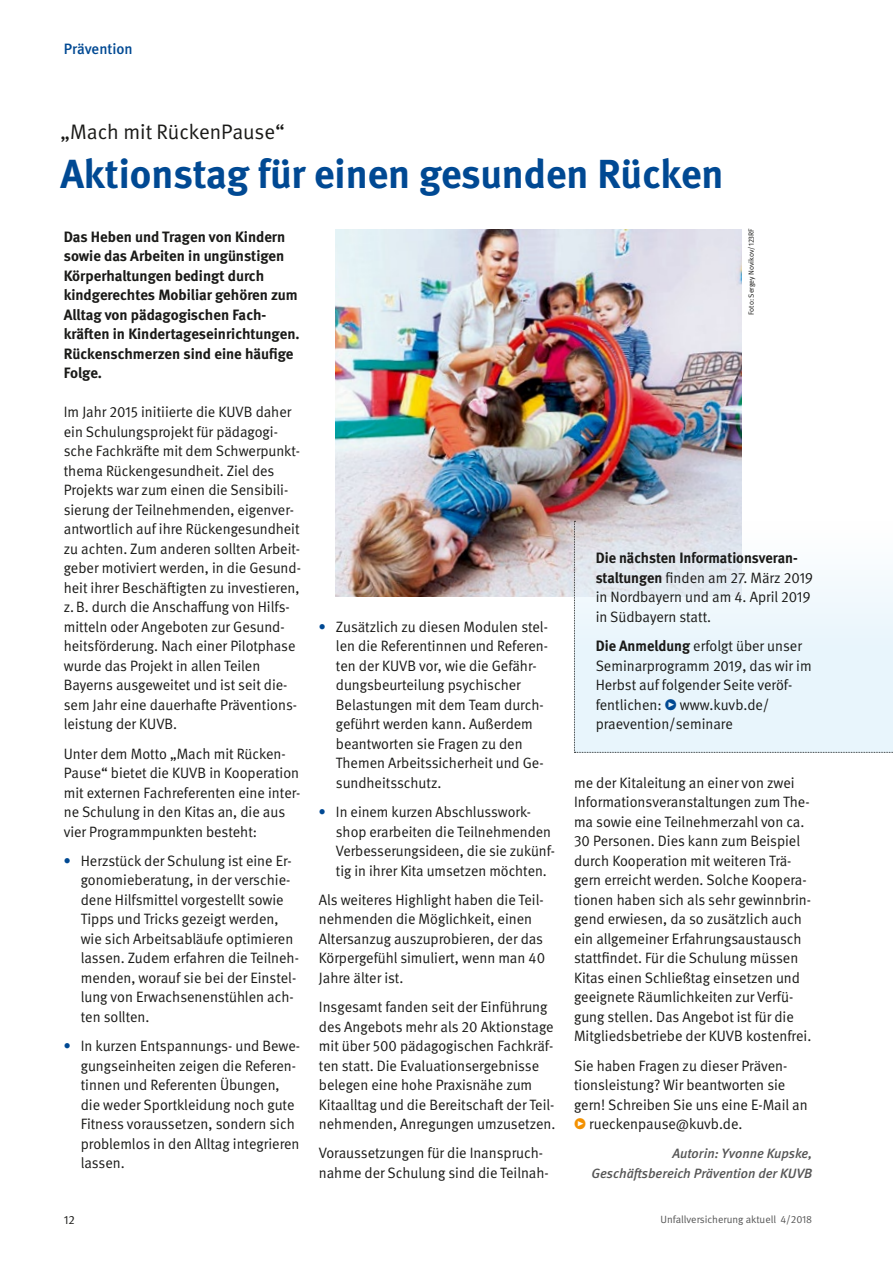
<style>
.page{position:relative;width:893px;height:1263px;background:#fff}
.page>*{position:absolute;margin:0;border:0;box-sizing:border-box;transform-origin:0 0}
.DGUV_Titel{font:700 40.5px "DGUV Meta";color:#004993}
.DGUV_Untertitel{font:21px "DGUV Meta";color:#1a1a18}
.DGUV_GS{font:15px/19.5px "DGUV Meta";color:#1a1a18}
.DGUV_GS_Bold{font:700 15px/19.5px "DGUV Meta";color:#1a1a18}
.DGUV_GS-2{font:15px/19.5px "DGUV Meta";color:#1a1a18;scale:.96 1}
.t1{font:500 15px "DGUV Meta";color:#004993}
.DGUV_Autor{font:italic 500 13.5px/19.5px "DGUV Meta";color:#565656;text-align:right}
.t2{font:12px "DGUV Meta";color:#1a1a18}
.t3{font:10.5px "DGUV Meta";color:#565656}
.Fotonachweis{font:7.5px "DGUV Meta";letter-spacing:-.005em;color:#1a1a18}
.s1{font-weight:700;color:#004993}
.s2{font-weight:700}
.s3{color:#004993}
.s4{color:#f39100}
</style>
<div class="page">
<img style="left:336px;top:230px;width:405px;height:366px">
<svg style="left:574px;top:521px;width:319px;height:232px"></svg>
<p class="t1" style="left:64px;top:40px;width:71px">Prävention</p>
<p class="DGUV_Untertitel" style="left:61px;top:120px;width:226px">„Mach mit RückenPause“</p>
<p class="DGUV_Titel" style="left:61px;top:150px;width:664px">Aktionstag für einen gesunden Rücken</p>
<p class="DGUV_GS_Bold" style="left:64px;top:227px;width:237px">Das Heben und Tragen von Kindern sowie das Arbeiten in ungünstigen<br>Körperhaltungen bedingt durch kindgerechtes Mobiliar gehören zum<br>Alltag von pädagogischen Fach&shy;kräften in Kindertageseinrichtungen.<br>Rückenschmerzen sind eine häufige<br>Folge.</p>
<p class="DGUV_GS" style="left:64px;top:403px;width:239px">Im Jahr 2015 initiierte die KUVB daher ein Schulungsprojekt für pädagogi&shy;sche Fachkräfte mit dem Schwerpunkt&shy;thema Rückengesundheit. Ziel des Projekts war zum einen die Sensibili&shy;sierung der Teilnehmenden, eigenver&shy;antwortlich auf ihre Rückengesundheit zu achten. Zum anderen sollten Arbeit&shy;geber motiviert werden, in die Gesund&shy;heit ihrer Beschäftigten zu investieren, z. B. durch die Anschaffung von Hilfs&shy;mitteln oder Angeboten zur Gesund&shy;heitsförderung. Nach einer Pilotphase wurde das Projekt in allen Teilen Bayerns ausgeweitet und ist seit die&shy;sem Jahr eine dauerhafte Präventions&shy;leistung der KUVB.</p>
<p class="DGUV_GS" style="left:64px;top:744px;width:238px">Unter dem Motto „Mach mit Rücken-Pause“ bietet die KUVB in Kooperation mit externen Fachreferenten eine inter&shy;ne Schulung in den Kitas an, die aus vier Programmpunkten besteht:</p>
<p class="DGUV_GS" style="left:81px;top:851px;width:220px;text-indent:-17px"><span class="s1">•</span> Herzstück der Schulung ist eine Er&shy;gonomieberatung, in der verschie&shy;dene Hilfsmittel vorgestellt sowie Tipps und Tricks gezeigt werden, wie sich Arbeitsabläufe optimieren lassen. Zudem erfahren die Teilneh&shy;menden, worauf sie bei der Einstel&shy;lung von Erwachsenenstühlen ach&shy;ten sollten.</p>
<p class="DGUV_GS" style="left:81px;top:1036px;width:221px;text-indent:-17px"><span class="s1">•</span> In kurzen Entspannungs- und Bewe&shy;gungseinheiten zeigen die Referen&shy;tinnen und Referenten Übungen, die weder Sportkleidung noch gute<br>Fitness voraussetzen, sondern sich problemlos in den Alltag integrieren lassen.</p>
<p class="DGUV_GS" style="left:336px;top:617px;width:214px;text-indent:-17px"><span class="s1">•</span> Zusätzlich zu diesen Modulen stel&shy;len die Referentinnen und Referen&shy;ten der KUVB vor, wie die Gefähr&shy;dungsbeurteilung psychischer<br>Belastungen mit dem Team durch&shy;geführt werden kann. Außerdem beantworten sie Fragen zu den<br>Themen Arbeitssicherheit und Ge&shy;sundheitsschutz.</p>
<p class="DGUV_GS-2" style="left:336px;top:802px;width:230px;text-indent:-17px"><span class="s1">•</span> In einem kurzen Abschlusswork&shy;shop erarbeiten die Teilnehmenden Verbesserungsideen, die sie zukünf&shy;tig in ihrer Kita umsetzen möchten.</p>
<p class="DGUV_GS" style="left:319px;top:890px;width:228px">Als weiteres Highlight haben die Teil&shy;nehmenden die Möglichkeit, einen<br>Altersanzug auszuprobieren, der das<br>Körpergefühl simuliert, wenn man 40<br>Jahre älter ist.</p>
<p class="DGUV_GS" style="left:319px;top:997px;width:238px">Insgesamt fanden seit der Einführung des Angebots mehr als 20 Aktionstage mit über 500 pädagogischen Fachkräf&shy;ten statt. Die Evaluationsergebnisse belegen eine hohe Praxisnähe zum Kitaalltag und die Bereitschaft der Teil&shy;nehmenden, Anregungen umzusetzen.</p>
<p class="DGUV_GS" style="left:319px;top:1144px;width:231px">Voraussetzungen für die Inanspruch&shy;nahme der Schulung sind die Teilnah-</p>
<p class="Fotonachweis" style="left:747px;top:315px;width:88px;rotate:-90deg">Foto: Sergey Novikov/123RF</p>
<p class="DGUV_GS" style="left:596px;top:549px;width:219px"><span class="s2">Die nächsten Informationsveran&shy;staltungen</span> finden am 27. März 2019 in Nordbayern und am 4. April 2019 in Südbayern statt.</p>
<p class="DGUV_GS" style="left:596px;top:637px;width:218px"><span class="s2">Die Anmeldung</span> erfolgt über unser<br>Seminarprogramm 2019, das wir im<br>Herbst auf folgender Seite veröf&shy;fentlichen: <span class="s3">•</span> www.kuvb.de/ praevention/seminare</p>
<p class="DGUV_GS" style="left:574px;top:773px;width:239px">me der Kitaleitung an einer von zwei Informationsveranstaltungen zum The&shy;ma sowie eine Teilnehmerzahl von ca.<br>30 Personen. Dies kann zum Beispiel durch Kooperation mit weiteren Trä&shy;gern erreicht werden. Solche Koopera&shy;tionen haben sich als sehr gewinnbrin&shy;gend erwiesen, da so zusätzlich auch ein allgemeiner Erfahrungsaustausch stattfindet. Für die Schulung müssen Kitas einen Schließtag einsetzen und geeignete Räumlichkeiten zur Verfü&shy;gung stellen. Das Angebot ist für die Mitgliedsbetriebe der KUVB kostenfrei.</p>
<p class="DGUV_GS" style="left:574px;top:1056px;width:235px">Sie haben Fragen zu dieser Präven&shy;tionsleistung? Wir beantworten sie gern! Schreiben Sie uns eine E-Mail an</p>
<p class="DGUV_GS" style="left:574px;top:1114px;width:170px"><span class="s4">•</span> rueckenpause@kuvb.de.</p>
<p class="DGUV_Autor" style="left:591px;top:1144px;width:222px">Autorin: Yvonne Kupske,<br>Geschäftsbereich Prävention der KUVB</p>
<p class="t2" style="left:64px;top:1213px;width:12px">12</p>
<p class="t3" style="left:661px;top:1213px;width:153px">Unfallversicherung aktuell 4/2018</p>
</div>
